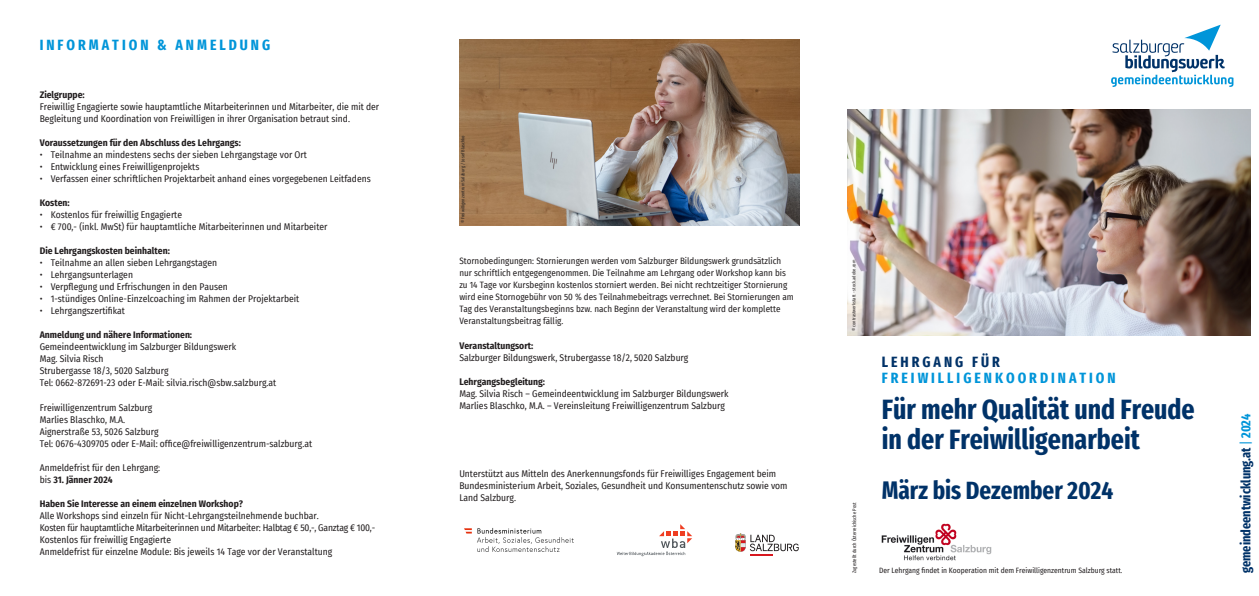
<style>
.page{position:relative;width:1259px;height:596px;background:#fff}
.page>*{position:absolute;margin:0;border:0;box-sizing:border-box;transform-origin:0 0}
.t1{font:700 extra-condensed 28px "Fira Sans";color:#003268}
.t2{font:700 extra-condensed 25px "Fira Sans";color:#003268}
.t3{font:700 extra-condensed 14.9px/16px "Fira Sans";letter-spacing:.2em;color:#0095d9}
.t4{font:700 extra-condensed 13.3px "Fira Sans";color:#003268}
.t5{font:9.5px/12px "Fira Sans Condensed";color:#231f20}
.t6{font:700 9.5px "Fira Sans Condensed";color:#231f20}
.t7{font:9.5px "Fira Sans Condensed";letter-spacing:-.02em;color:#231f20}
.t8{font:9px/12px "Fira Sans Condensed";color:#231f20}
.t9{font:7.5px "Fira Sans Condensed";color:#231f20}
.t10{font:extra-condensed 5px "Fira Sans";color:#231f20}
.t11{font:4.5px "Fira Sans Condensed";color:#231f20}
.s1{font-weight:400}
.s2{color:#003268}
.s3{font-weight:400;color:#0095d9}
.s4{color:#0095d9}
</style>
<div class="page">
<img style="left:459px;top:39px;width:340px;height:186px">
<svg style="left:1111px;top:25px;width:122px;height:62px"></svg>
<hr style="left:750px;top:553px;width:23px;height:2px;background:#d7171f">
<svg style="left:735px;top:533px;width:64px;height:18px"></svg>
<img style="left:464px;top:528px;width:110px;height:24px">
<img style="left:881px;top:523px;width:111px;height:38px">
<img style="left:848px;top:110px;width:402px;height:225px">
<svg style="left:617px;top:524px;width:75px;height:31px"></svg>
<p class="t3" style="left:40px;top:36px;width:232px">INFORMATION &amp; ANMELDUNG</p>
<p class="t6" style="left:40px;top:87px;width:46px">Zielgruppe:</p>
<p class="t5" style="left:40px;top:100px;width:341px">Freiwillig Engagierte sowie hauptamtliche Mitarbeiterinnen und Mitarbeiter, die mit der<br>Begleitung und Koordination von Freiwilligen in ihrer Organisation betraut sind.</p>
<p class="t6" style="left:40px;top:135px;width:203px">Voraussetzungen für den Abschluss des Lehrgangs:</p>
<p class="t5" style="left:40px;top:148px;width:269px">• Teilnahme an mindestens sechs der sieben Lehrgangstage vor Ort</p>
<p class="t5" style="left:40px;top:160px;width:161px">• Entwicklung eines Freiwilligenprojekts</p>
<p class="t5" style="left:40px;top:172px;width:332px">• Verfassen einer schriftlichen Projektarbeit anhand eines vorgegebenen Leitfadens</p>
<p class="t6" style="left:40px;top:195px;width:32px">Kosten:</p>
<p class="t5" style="left:40px;top:208px;width:144px">• Kostenlos für freiwillig Engagierte</p>
<p class="t5" style="left:40px;top:220px;width:289px">• € 700,- (inkl. MwSt) für hauptamtliche Mitarbeiterinnen und Mitarbeiter</p>
<p class="t6" style="left:40px;top:243px;width:132px">Die Lehrgangskosten beinhalten:</p>
<p class="t5" style="left:40px;top:256px;width:179px">• Teilnahme an allen sieben Lehrgangstagen</p>
<p class="t5" style="left:40px;top:268px;width:95px">• Lehrgangsunterlagen</p>
<p class="t5" style="left:40px;top:280px;width:190px">• Verpflegung und Erfrischungen in den Pausen</p>
<p class="t5" style="left:40px;top:292px;width:261px">• 1-stündiges Online-Einzelcoaching im Rahmen der Projektarbeit</p>
<p class="t5" style="left:40px;top:304px;width:87px">• Lehrgangszertifikat</p>
<p class="t6" style="left:40px;top:327px;width:154px">Anmeldung und nähere Informationen:</p>
<p class="t5" style="left:40px;top:340px;width:198px">Gemeindeentwicklung im Salzburger Bildungswerk<br>Mag. Silvia Risch</p>
<p class="t5" style="left:40px;top:364px;width:130px">Strubergasse 18/3, 5020 Salzburg</p>
<p class="t5" style="left:40px;top:376px;width:238px">Tel: 0662-872691-23 oder E-Mail: silvia.risch@sbw.salzburg.at</p>
<p class="t5" style="left:40px;top:400px;width:114px">Freiwilligenzentrum Salzburg</p>
<p class="t5" style="left:40px;top:412px;width:87px">Marlies Blaschko, M.A.</p>
<p class="t5" style="left:40px;top:424px;width:120px">Aignerstraße 53, 5026 Salzburg</p>
<p class="t5" style="left:40px;top:436px;width:274px">Tel: 0676-4309705 oder E-Mail: office@freiwilligenzentrum-salzburg.at</p>
<p class="t5" style="left:40px;top:460px;width:122px">Anmeldefrist für den Lehrgang:</p>
<p class="t6" style="left:40px;top:471px;width:74px"><span class="s1">bis</span> 31. Jänner 2024</p>
<p class="t6" style="left:40px;top:495px;width:205px">Haben Sie Interesse an einem einzelnen Workshop?</p>
<p class="t5" style="left:40px;top:508px;width:280px">Alle Workshops sind einzeln für Nicht-Lehrgangsteilnehmende buchbar.</p>
<p class="t7" style="left:40px;top:520px;width:337px">Kosten für hauptamtliche Mitarbeiterinnen und Mitarbeiter: Halbtag € 50,-, Ganztag € 100,-</p>
<p class="t5" style="left:40px;top:532px;width:133px">Kostenlos für freiwillig Engagierte</p>
<p class="t5" style="left:40px;top:544px;width:294px">Anmeldefrist für einzelne Module: Bis jeweils 14 Tage vor der Veranstaltung</p>
<p class="t11" style="left:459px;top:223px;width:90px;rotate:-90deg">© Freiwilligenzentrum Salzburg / Josef Blaschko</p>
<p class="t8" style="left:459px;top:255px;width:336px">Stornobedingungen: Stornierungen werden vom Salzburger Bildungswerk grundsätzlich nur schriftlich entgegengenommen. Die Teilnahme am Lehrgang oder Workshop kann bis zu 14 Tage vor Kursbeginn kostenlos storniert werden. Bei nicht rechtzeitiger Stornierung wird eine Stornogebühr von 50 % des Teilnahmebeitrags verrechnet. Bei Stornierungen am Tag des Veranstaltungsbeginns bzw. nach Beginn der Veranstaltung wird der komplette Veranstaltungsbeitrag fällig.</p>
<p class="t6" style="left:459px;top:337px;width:76px">Veranstaltungsort:</p>
<p class="t5" style="left:459px;top:351px;width:230px">Salzburger Bildungswerk, Strubergasse 18/2, 5020 Salzburg</p>
<p class="t6" style="left:459px;top:373px;width:87px">Lehrgangsbegleitung:</p>
<p class="t5" style="left:459px;top:387px;width:271px">Mag. Silvia Risch – Gemeindeentwicklung im Salzburger Bildungswerk</p>
<p class="t5" style="left:459px;top:399px;width:267px">Marlies Blaschko, M.A. – Vereinsleitung Freiwilligenzentrum Salzburg</p>
<p class="t5" style="left:459px;top:467px;width:330px">Unterstützt aus Mitteln des Anerkennungsfonds für Freiwilliges Engagement beim<br>Bundesministerium Arbeit, Soziales, Gesundheit und Konsumentenschutz sowie vom<br>Land Salzburg.</p>
<p class="t11" style="left:850px;top:331px;width:73px;rotate:-90deg">© contrastwerkstatt - stock.adobe.com</p>
<p class="t11" style="left:851px;top:328px;width:5px;rotate:-90deg">©</p>
<p class="t10" style="left:850px;top:572px;width:72px;rotate:-90deg">Zugestellt durch Österreichische Post</p>
<p class="t3" style="left:882px;top:352px;width:235px"><span class="s2">LEHRGANG FÜR<br></span>FREIWILLIGENKOORDINATION</p>
<p class="t1" style="left:882px;top:385px;width:314px">Für mehr Qualität und Freude</p>
<p class="t1" style="left:882px;top:415px;width:259px">in der Freiwilligenarbeit</p>
<p class="t2" style="left:882px;top:469px;width:233px">März bis Dezember 2024</p>
<p class="t9" style="left:879px;top:564px;width:245px">Der Lehrgang findet in Kooperation mit dem Freiwilligenzentrum Salzburg statt.</p>
<p class="t4" style="left:1234px;top:573px;width:161px;rotate:-90deg">gemeindeentwicklung.at <span class="s3">|</span> <span class="s4">2024</span></p>
</div>
